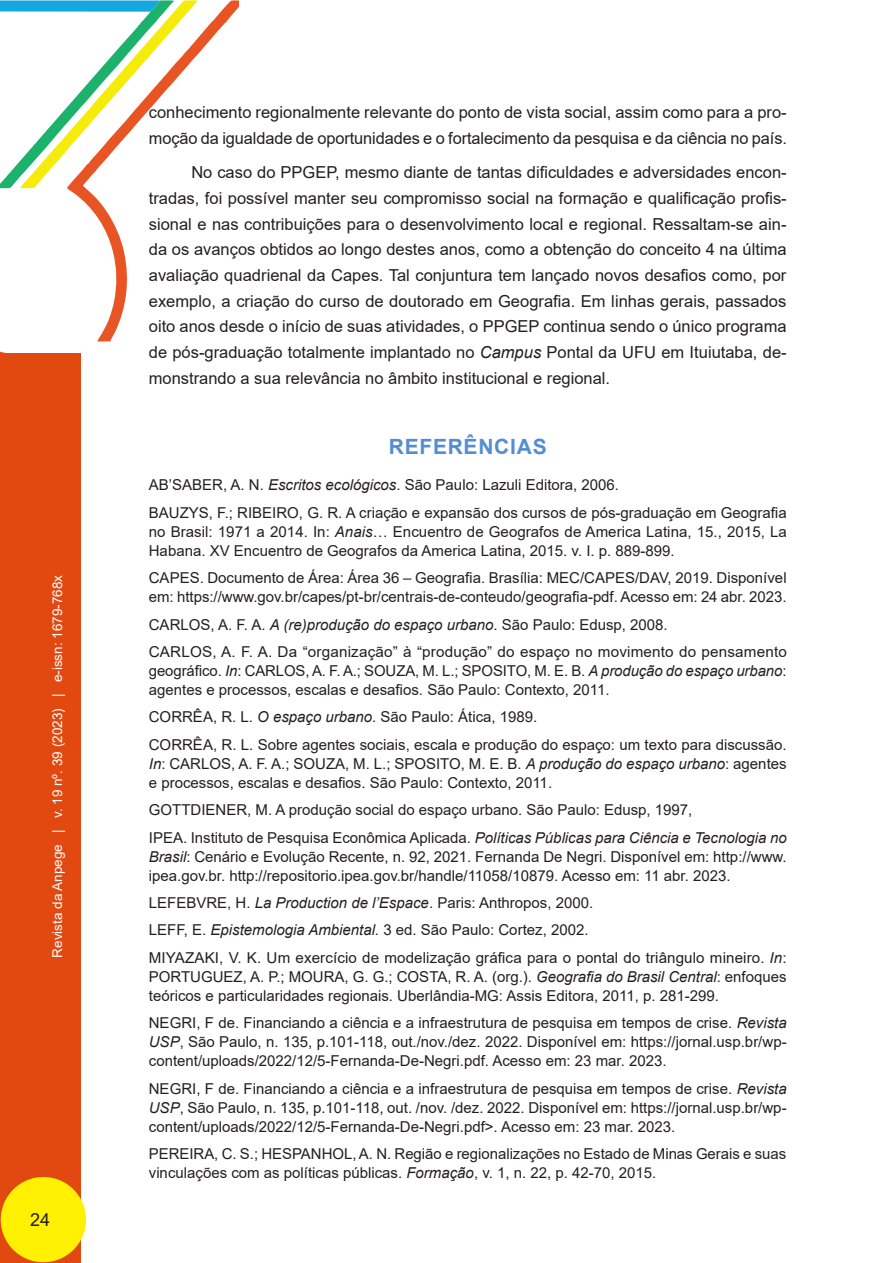
<style>
.page{position:relative;width:893px;height:1263px;background:#fff}
.page>*{position:absolute;margin:0;border:0;box-sizing:border-box;transform-origin:0 0}
._03_SUBTITULO{font:700 21px "Arial";letter-spacing:.035em;color:#548dd4}
.t1{font:18px "Arial";color:#231f20}
._04_CORPO_DO_TEXTO{font:16.5px/25.7px "Arial";color:#231f20}
._10_REFERENCIAS{font:15px/18.9px "Arial";color:#231f20;text-align:justify}
.t2{font:13.5px "Arial";color:#fff}
.s1{font-style:italic}
</style>
<div class="page">
<svg style="left:0;top:351px;width:19px;height:3px"></svg>
<svg style="left:69px;top:0;width:170px;height:341px"></svg>
<svg style="left:0;top:0;width:198px;height:190px"></svg>
<div style="left:0;top:354px;width:80px;height:909px;background:#e24911"></div>
<div style="left:1px;top:1177px;width:85px;height:85px;background:#fff101;border-radius:50%"></div>
<p class="t2" style="left:48px;top:957px;width:384px;rotate:-90deg">Revista da Anpege | v. 19 nº. 39 (2023) | e-issn: 1679-768x</p>
<p class="t1" style="left:30px;top:1207px;width:22px">24</p>
<p class="_04_CORPO_DO_TEXTO" style="left:149px;top:100px;width:640px">conhecimento regionalmente relevante do ponto de vista social, assim como para a pro&shy;moção da igualdade de oportunidades e o fortalecimento da pesquisa e da ciência no país.</p>
<p class="_04_CORPO_DO_TEXTO" style="left:149px;top:159px;width:639px;text-align:justify;text-indent:43px">No caso do PPGEP, mesmo diante de tantas dificuldades e adversidades encon&shy;tradas, foi possível manter seu compromisso social na formação e qualificação profis&shy;sional e nas contribuições para o desenvolvimento local e regional. Ressaltam-se ain&shy;da os avanços obtidos ao longo destes anos, como a obtenção do conceito 4 na última avaliação quadrienal da Capes. Tal conjuntura tem lançado novos desafios como, por exemplo, a criação do curso de doutorado em Geografia. Em linhas gerais, passados oito anos desde o início de suas atividades, o PPGEP continua sendo o único programa de pós-graduação totalmente implantado no <span class="s1">Campus</span> Pontal da UFU em Ituiutaba, de&shy;monstrando a sua relevância no âmbito institucional e regional.</p>
<p class="_03_SUBTITULO" style="left:389px;top:432px;width:159px">REFERÊNCIAS</p>
<p class="_10_REFERENCIAS" style="left:149px;top:475px;width:472px">AB’SABER, A. N. <span class="s1">Escritos ecológicos</span>. São Paulo: Lazuli Editora, 2006.</p>
<p class="_10_REFERENCIAS" style="left:149px;top:503px;width:639px">BAUZYS, F.; RIBEIRO, G. R. A criação e expansão dos cursos de pós-graduação em Geografia no Brasil: 1971 a 2014. In: <span class="s1">Anais</span>… Encuentro de Geografos de America Latina, 15., 2015, La Habana. XV Encuentro de Geografos da America Latina, 2015. v. I. p. 889-899.</p>
<p class="_10_REFERENCIAS" style="left:149px;top:568px;width:639px">CAPES. Documento de Área: Área 36 – Geografia. Brasília: MEC/CAPES/DAV, 2019. Disponível em: https://www.gov.br/capes/pt-br/centrais-de-conteudo/geografia-pdf. Acesso em: 24 abr. 2023.</p>
<p class="_10_REFERENCIAS" style="left:149px;top:615px;width:520px">CARLOS, A. F. A. <span class="s1">A (re)produção do espaço urbano</span>. São Paulo: Edusp, 2008.</p>
<p class="_10_REFERENCIAS" style="left:149px;top:642px;width:640px">CARLOS, A. F. A. Da “organização” à “produção” do espaço no movimento do pensamento geográfico. <span class="s1">In</span>: CARLOS, A. F. A.; SOUZA, M. L.; SPOSITO, M. E. B. <span class="s1">A produção do espaço urbano</span>: agentes e processos, escalas e desafios. São Paulo: Contexto, 2011.</p>
<p class="_10_REFERENCIAS" style="left:149px;top:707px;width:390px">CORRÊA, R. L. <span class="s1">O espaço urbano</span>. São Paulo: Ática, 1989.</p>
<p class="_10_REFERENCIAS" style="left:149px;top:735px;width:639px">CORRÊA, R. L. Sobre agentes sociais, escala e produção do espaço: um texto para discussão.<br><span class="s1">In</span>: CARLOS, A. F. A.; SOUZA, M. L.; SPOSITO, M. E. B. <span class="s1">A produção do espaço urbano</span>: agentes e processos, escalas e desafios. São Paulo: Contexto, 2011.</p>
<p class="_10_REFERENCIAS" style="left:149px;top:800px;width:545px">GOTTDIENER, M. A produção social do espaço urbano. São Paulo: Edusp, 1997,</p>
<p class="_10_REFERENCIAS" style="left:149px;top:828px;width:639px">IPEA. Instituto de Pesquisa Econômica Aplicada. <span class="s1">Políticas Públicas para Ciência e Tecnologia no Brasil</span>: Cenário e Evolução Recente, n. 92, 2021. Fernanda De Negri. Disponível em: http://www. ipea.gov.br. http://repositorio.ipea.gov.br/handle/11058/10879. Acesso em: 11 abr. 2023.</p>
<p class="_10_REFERENCIAS" style="left:149px;top:893px;width:446px">LEFEBVRE, H. <span class="s1">La Production de l’Espace</span>. Paris: Anthropos, 2000.</p>
<p class="_10_REFERENCIAS" style="left:149px;top:921px;width:441px">LEFF, E. <span class="s1">Epistemologia Ambiental.</span> 3 ed. São Paulo: Cortez, 2002.</p>
<p class="_10_REFERENCIAS" style="left:149px;top:948px;width:639px">MIYAZAKI, V. K. Um exercício de modelização gráfica para o pontal do triângulo mineiro. <span class="s1">In</span>:<br>PORTUGUEZ, A. P.; MOURA, G. G.; COSTA, R. A. (org.). <span class="s1">Geografia do Brasil Central</span>: enfoques teóricos e particularidades regionais. Uberlândia-MG: Assis Editora, 2011, p. 281-299.</p>
<p class="_10_REFERENCIAS" style="left:149px;top:1013px;width:639px">NEGRI, F de. Financiando a ciência e a infraestrutura de pesquisa em tempos de crise. <span class="s1">Revista USP</span>, São Paulo, n. 135, p.101-118, out./nov./dez. 2022. Disponível em: https://jornal.usp.br/wp&shy;content/uploads/2022/12/5-Fernanda-De-Negri.pdf. Acesso em: 23 mar. 2023.</p>
<p class="_10_REFERENCIAS" style="left:149px;top:1079px;width:639px">NEGRI, F de. Financiando a ciência e a infraestrutura de pesquisa em tempos de crise. <span class="s1">Revista USP</span>, São Paulo, n. 135, p.101-118, out. /nov. /dez. 2022. Disponível em: https://jornal.usp.br/wp&shy;content/uploads/2022/12/5-Fernanda-De-Negri.pdf&gt;. Acesso em: 23 mar. 2023.</p>
<p class="_10_REFERENCIAS" style="left:149px;top:1144px;width:639px">PEREIRA, C. S.; HESPANHOL, A. N. Região e regionalizações no Estado de Minas Gerais e suas vinculações com as políticas públicas. <span class="s1">Formação</span>, v. 1, n. 22, p. 42-70, 2015.</p>
</div>
